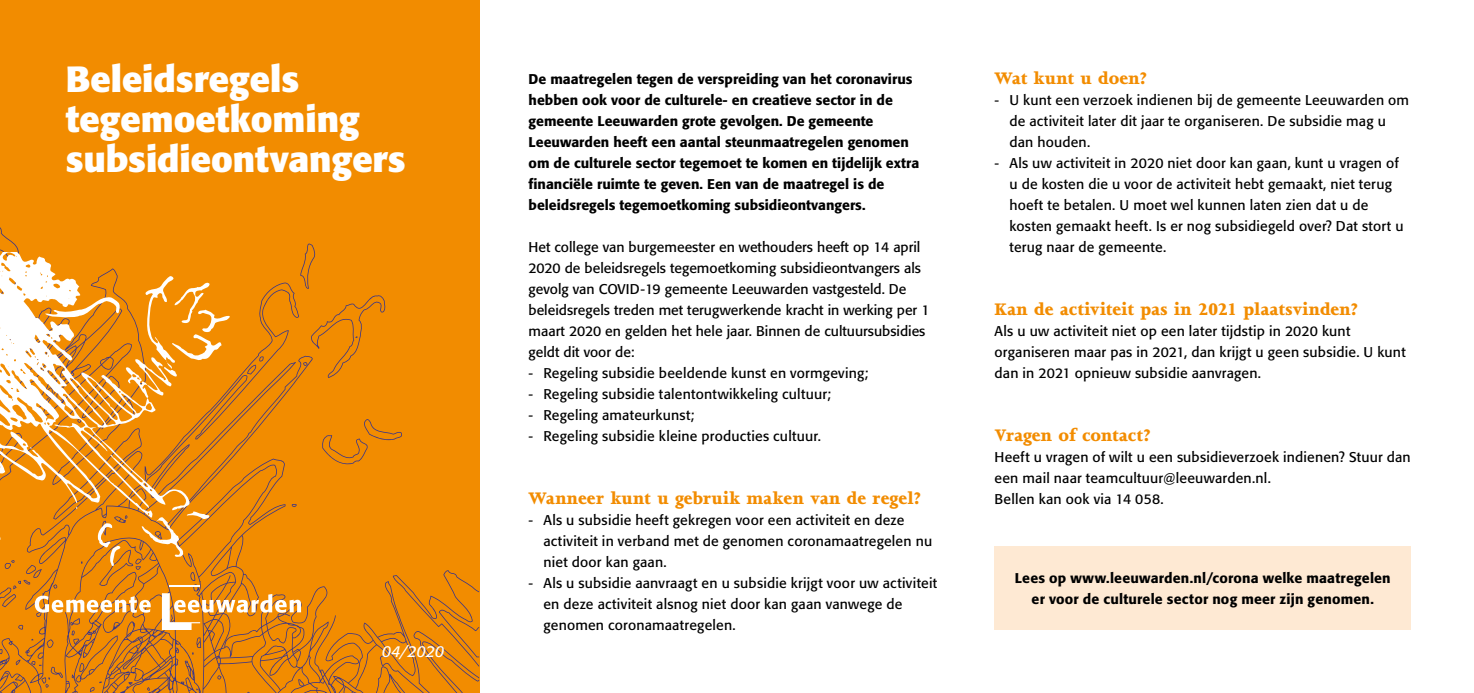
<style>
.page{position:relative;width:1474px;height:693px;background:#fff}
.page>*{position:absolute;margin:0;border:0;box-sizing:border-box;transform-origin:0 0}
.t1{font:700 36.05px/40.1px "Formata";letter-spacing:-.005em;color:#fff}
.t2{font:800 19.25px "Joanna MT Std";color:#f28c00}
.t3{font:italic 15.75px "Formata";color:#fff}
.t4{font:14px/21px "Formata";letter-spacing:.01em;color:#000}
.t5{font:500 14px/21px "Formata";color:#000}
</style>
<div class="page">
<div style="left:0;top:0;width:479px;height:693px;background:#f28c00"></div>
<svg style="left:0;top:227px;width:19px;height:25px"></svg>
<svg style="left:302px;top:243px;width:14px;height:25px"></svg>
<svg style="left:0;top:268px;width:479px;height:425px"></svg>
<svg style="left:217px;top:675px;width:4px;height:5px"></svg>
<svg style="left:192px;top:637px;width:9px;height:18px"></svg>
<svg style="left:0;top:585px;width:151px;height:107px"></svg>
<svg style="left:162px;top:572px;width:139px;height:58px"></svg>
<hr style="left:170px;top:585px;width:30px;height:1px;background:#fff">
<div style="left:994px;top:546px;width:416px;height:84px;background:#fee9d3"></div>
<svg style="left:0;top:252px;width:230px;height:333px"></svg>
<h1 class="t1" style="left:66px;top:58px;width:341px">Beleidsregels tegemoetkoming subsidieontvangers</h1>
<p class="t5" style="left:528px;top:68px;width:392px">De maatregelen tegen de verspreiding van het coronavirus hebben ook voor de culturele- en creatieve sector in de gemeente Leeuwarden grote gevolgen. De gemeente Leeuwarden heeft een aantal steunmaatregelen genomen om de culturele sector tegemoet te komen en tijdelijk extra financiële ruimte te geven. Een van de maatregel is de beleidsregels tegemoetkoming subsidieontvangers.</p>
<p class="t4" style="left:528px;top:237px;width:402px">Het college van burgemeester en wethouders heeft op 14 april 2020 de beleidsregels tegemoetkoming subsidieontvangers als gevolg van COVID-19 gemeente Leeuwarden vastgesteld. De beleidsregels treden met terugwerkende kracht in werking per 1 maart 2020 en gelden het hele jaar. Binnen de cultuursubsidies geldt dit voor de:</p>
<p class="t4" style="left:528px;top:363px;width:341px">- Regeling subsidie beeldende kunst en vormgeving;</p>
<p class="t4" style="left:528px;top:384px;width:304px">- Regeling subsidie talentontwikkeling cultuur;</p>
<p class="t4" style="left:528px;top:405px;width:167px">- Regeling amateurkunst;</p>
<p class="t4" style="left:528px;top:426px;width:294px">- Regeling subsidie kleine producties cultuur.</p>
<p class="t3" style="left:382px;top:642px;width:64px">04/2020</p>
<h2 class="t2" style="left:528px;top:488px;width:394px">Wanneer kunt u gebruik maken van de regel?</h2>
<p class="t4" style="left:543px;top:510px;width:390px;text-indent:-15px">- Als u subsidie heeft gekregen voor een activiteit en deze activiteit in verband met de genomen coronamaatregelen nu niet door kan gaan.</p>
<p class="t4" style="left:543px;top:573px;width:395px;text-indent:-15px">- Als u subsidie aanvraagt en u subsidie krijgt voor uw activiteit en deze activiteit alsnog niet door kan gaan vanwege de genomen coronamaatregelen.</p>
<h2 class="t2" style="left:994px;top:68px;width:154px">Wat kunt u doen?</h2>
<p class="t4" style="left:1009px;top:90px;width:401px;text-indent:-15px">- U kunt een verzoek indienen bij de gemeente Leeuwarden om de activiteit later dit jaar te organiseren. De subsidie mag u dan houden.</p>
<p class="t4" style="left:1009px;top:153px;width:395px;text-indent:-15px">- Als uw activiteit in 2020 niet door kan gaan, kunt u vragen of u de kosten die u voor de activiteit hebt gemaakt, niet terug hoeft te betalen. U moet wel kunnen laten zien dat u de kosten gemaakt heeft. Is er nog subsidiegeld over? Dat stort u terug naar de gemeente.</p>
<h2 class="t2" style="left:994px;top:299px;width:365px">Kan de activiteit pas in 2021 plaatsvinden?</h2>
<p class="t4" style="left:994px;top:321px;width:412px">Als u uw activiteit niet op een later tijdstip in 2020 kunt organiseren maar pas in 2021, dan krijgt u geen subsidie. U kunt dan in 2021 opnieuw subsidie aanvragen.</p>
<h2 class="t2" style="left:994px;top:425px;width:158px">Vragen of contact?</h2>
<p class="t4" style="left:994px;top:447px;width:418px">Heeft u vragen of wilt u een subsidieverzoek indienen? Stuur dan een mail naar teamcultuur@leeuwarden.nl.<br>Bellen kan ook via 14 058.</p>
<p class="t5" style="left:1014px;top:568px;width:377px;text-align:center">Lees op www.leeuwarden.nl/corona welke maatregelen er voor de culturele sector nog meer zijn genomen.</p>
</div>
